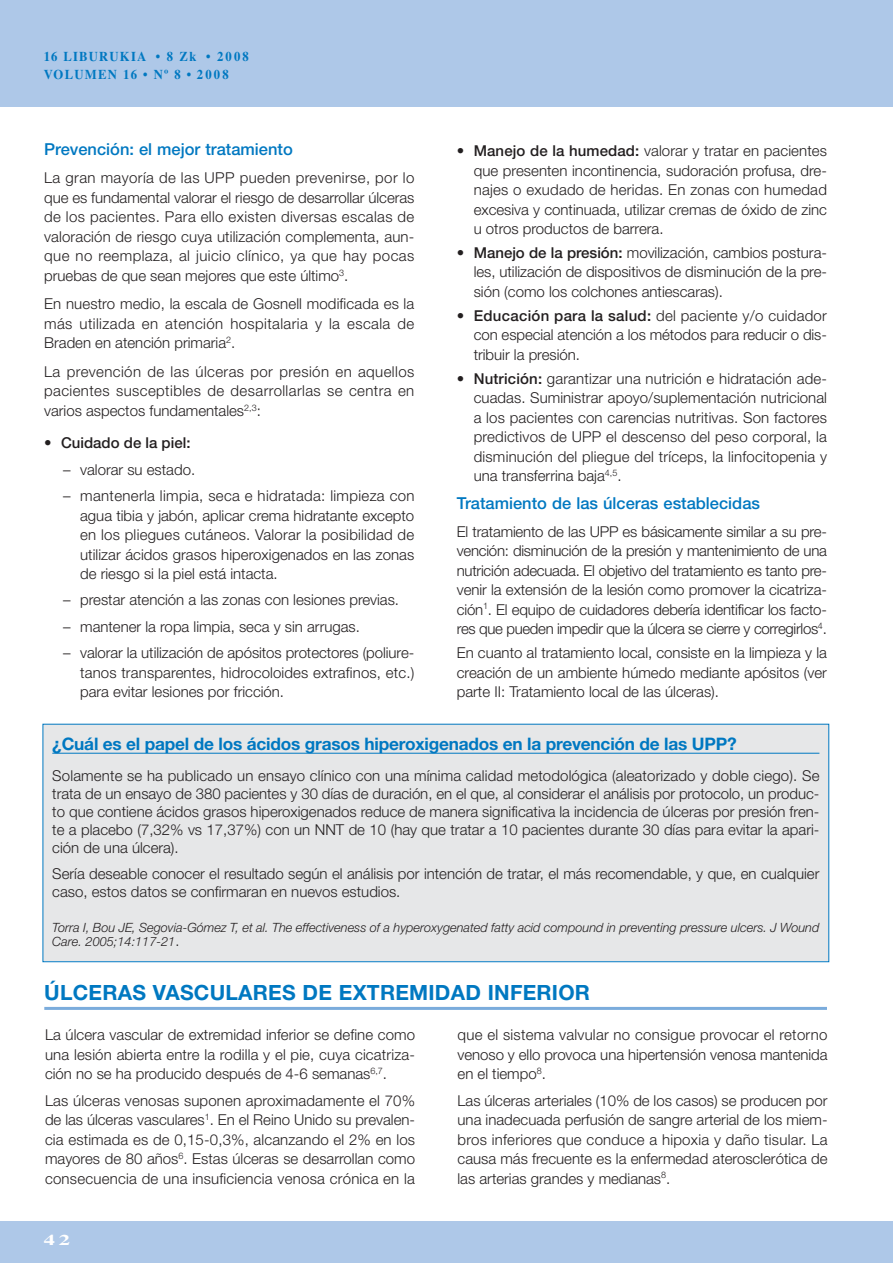
<style>
.page{position:relative;width:893px;height:1263px;background:#fff}
.page>*{position:absolute;margin:0;border:0;box-sizing:border-box;transform-origin:0 0}
.t1{font:700 21px "Helvetica Neue";letter-spacing:.01em;color:#0078c1}
.t2{font:700 17.25px "Helvetica Neue";letter-spacing:-.01em;color:#0078c1}
.t3{font:500 16.5px "Helvetica Neue";color:#0078c1}
.t4{font:300 15px/19.5px "Helvetica Neue";color:#231f20;text-align:justify}
.t5{font:500 15px "Helvetica Neue";color:#231f20}
.t6{font:700 15px "Times";color:#fff;scale:1.5 1}
.t7{font:700 13.5px/18px "Times";letter-spacing:.1em;color:#0078c1;scale:.94 1}
.t8{font:italic 300 12.75px/13.5px "Helvetica Neue";color:#231f20}
.s1{font-weight:300}
.s2{font-weight:500}
.s3{font-style:normal;font-size:14.25px}
</style>
<div class="page">
<div style="left:0;top:1221px;width:893px;height:42px;background:#aec8e8"></div>
<div style="left:0;top:0;width:893px;height:106px;background:#aec8e8"></div>
<div style="left:43px;top:725px;width:785px;height:236px;background:#e6e7e8"></div>
<hr style="left:52px;top:753px;width:767px;height:1px;background:#0078c1">
<hr style="left:44px;top:1007px;width:783px;height:3px;background:#7bacdc">
<p class="t7" style="left:44px;top:49px;width:220px">16 LIBURUKIA • 8 Zk • 2008<br>VOLUMEN 16 • Nº 8 • 2008</p>
<p class="t3" style="left:44px;top:143px;width:250px">Prevención: el mejor tratamiento</p>
<p class="t4" style="left:44px;top:170px;width:372px">La gran mayoría de las UPP pueden prevenirse, por lo que es fundamental valorar el riesgo de desarrollar úlceras de los pacientes. Para ello existen diversas escalas de valoración de riesgo cuya utilización complementa, aun&shy;que no reemplaza, al juicio clínico, ya que hay pocas pruebas de que sean mejores que este último<sup>3</sup>.</p>
<p class="t4" style="left:44px;top:296px;width:372px">En nuestro medio, la escala de Gosnell modificada es la más utilizada en atención hospitalaria y la escala de Braden en atención primaria<sup>2</sup>.</p>
<p class="t4" style="left:44px;top:363px;width:372px">La prevención de las úlceras por presión en aquellos pacientes susceptibles de desarrollarlas se centra en varios aspectos fundamentales<sup>2,3</sup>:</p>
<p class="t5" style="left:44px;top:438px;width:148px"><span class="s1">•</span> Cuidado de la piel:</p>
<p class="t4" style="left:63px;top:461px;width:133px">– valorar su estado.</p>
<p class="t4" style="left:80px;top:487px;width:336px;text-indent:-17px">– mantenerla limpia, seca e hidratada: limpieza con agua tibia y jabón, aplicar crema hidratante excepto en los pliegues cutáneos. Valorar la posibilidad de utilizar ácidos grasos hiperoxigenados en las zonas de riesgo si la piel está intacta.</p>
<p class="t4" style="left:63px;top:592px;width:337px">– prestar atención a las zonas con lesiones previas.</p>
<p class="t4" style="left:63px;top:618px;width:298px">– mantener la ropa limpia, seca y sin arrugas.</p>
<p class="t4" style="left:80px;top:644px;width:336px;text-indent:-17px">– valorar la utilización de apósitos protectores (poliure&shy;tanos transparentes, hidrocoloides extrafinos, etc.) para evitar lesiones por fricción.</p>
<p class="t4" style="left:474px;top:142px;width:355px;text-indent:-17px">• <span class="s2">Manejo de la humedad:</span> valorar y tratar en pacientes que presenten incontinencia, sudoración profusa, dre&shy;najes o exudado de heridas. En zonas con humedad excesiva y continuada, utilizar cremas de óxido de zinc u otros productos de barrera.</p>
<p class="t4" style="left:474px;top:244px;width:355px;text-indent:-17px">• <span class="s2">Manejo de la presión:</span> movilización, cambios postura&shy;les, utilización de dispositivos de disminución de la pre&shy;sión (como los colchones antiescaras).</p>
<p class="t4" style="left:474px;top:307px;width:355px;text-indent:-17px">• <span class="s2">Educación para la salud:</span> del paciente y/o cuidador con especial atención a los métodos para reducir o dis&shy;tribuir la presión.</p>
<p class="t4" style="left:474px;top:370px;width:355px;text-indent:-17px">• <span class="s2">Nutrición:</span> garantizar una nutrición e hidratación ade&shy;cuadas. Suministrar apoyo/suplementación nutricional a los pacientes con carencias nutritivas. Son factores predictivos de UPP el descenso del peso corporal, la disminución del pliegue del tríceps, la linfocitopenia y una transferrina baja<sup>4,5</sup>.</p>
<p class="t3" style="left:457px;top:497px;width:305px">Tratamiento de las úlceras establecidas</p>
<p class="t4" style="left:457px;top:523px;width:372px">El tratamiento de las UPP es básicamente similar a su pre&shy;vención: disminución de la presión y mantenimiento de una nutrición adecuada. El objetivo del tratamiento es tanto pre&shy;venir la extensión de la lesión como promover la cicatriza&shy;ción<sup>1</sup>. El equipo de cuidadores debería identificar los facto&shy;res que pueden impedir que la úlcera se cierre y corregirlos<sup>4</sup>.</p>
<p class="t4" style="left:457px;top:644px;width:372px">En cuanto al tratamiento local, consiste en la limpieza y la creación de un ambiente húmedo mediante apósitos (ver parte II: Tratamiento local de las úlceras).</p>
<p class="t2" style="left:52px;top:738px;width:686px">¿Cuál es el papel de los ácidos grasos hiperoxigenados en la prevención de las UPP?</p>
<p class="t4" style="left:52px;top:768px;width:769px;line-height:18px">Solamente se ha publicado un ensayo clínico con una mínima calidad metodológica (aleatorizado y doble ciego). Se trata de un ensayo de 380 pacientes y 30 días de duración, en el que, al considerar el análisis por protocolo, un produc&shy;to que contiene ácidos grasos hiperoxigenados reduce de manera significativa la incidencia de úlceras por presión fren&shy;te a placebo (7,32% vs 17,37%) con un NNT de 10 (hay que tratar a 10 pacientes durante 30 días para evitar la apari&shy;ción de una úlcera).</p>
<p class="t4" style="left:52px;top:866px;width:768px;line-height:18px">Sería deseable conocer el resultado según el análisis por intención de tratar, el más recomendable, y que, en cualquier caso, estos datos se confirmaran en nuevos estudios.</p>
<p class="t8" style="left:52px;top:922px;width:768px">Torra I, Bou JE, Segovia-Gómez T, et al. The effectiveness of a hyperoxygenated fatty acid compound in preventing pressure ulcers. J Wound<br>Care. 2005;14:117-21<span class="s3">.</span></p>
<h1 class="t1" style="left:44px;top:985px;width:547px">ÚLCERAS VASCULARES DE EXTREMIDAD INFERIOR</h1>
<p class="t4" style="left:45px;top:1027px;width:371px">La úlcera vascular de extremidad inferior se define como una lesión abierta entre la rodilla y el pie, cuya cicatriza&shy;ción no se ha producido después de 4-6 semanas<sup>6,7</sup>.</p>
<p class="t4" style="left:45px;top:1092px;width:371px">Las úlceras venosas suponen aproximadamente el 70% de las úlceras vasculares<sup>1</sup>. En el Reino Unido su prevalen&shy;cia estimada es de 0,15-0,3%, alcanzando el 2% en los mayores de 80 años<sup>6</sup>. Estas úlceras se desarrollan como consecuencia de una insuficiencia venosa crónica en la</p>
<p class="t6" style="left:44px;top:1234px;width:19px">42</p>
<p class="t4" style="left:457px;top:1027px;width:371px">que el sistema valvular no consigue provocar el retorno venoso y ello provoca una hipertensión venosa mantenida en el tiempo<sup>8</sup>.</p>
<p class="t4" style="left:457px;top:1092px;width:371px">Las úlceras arteriales (10% de los casos) se producen por una inadecuada perfusión de sangre arterial de los miem&shy;bros inferiores que conduce a hipoxia y daño tisular. La causa más frecuente es la enfermedad aterosclerótica de las arterias grandes y medianas<sup>8</sup>.</p>
</div>
